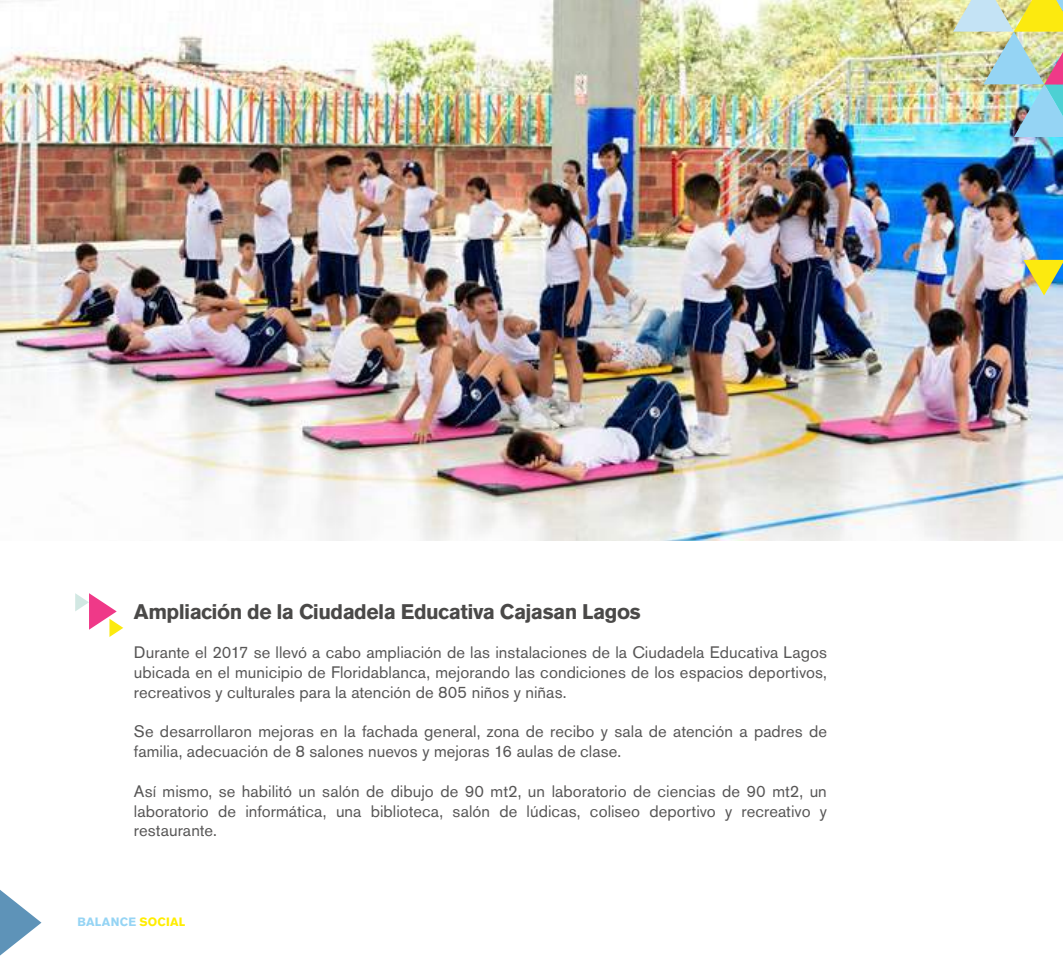
<style>
.page{position:relative;width:1063px;height:978px;background:#fff}
.page>*{position:absolute;margin:0;border:0;box-sizing:border-box;transform-origin:0 0}
.t1{font:700 21px "Akzidenz Grotesk BE";letter-spacing:-.025em;color:#4a4948}
.t2{font:16.5px/19.8px "Akzidenz Grotesk BE";letter-spacing:.005em;color:#575656;text-align:justify}
.t3{font:700 12px "Akzidenz Grotesk BE";letter-spacing:.025em;color:#95d4f4}
.s1{color:#ffed00}
</style>
<div class="page">
<svg style="left:0;top:890px;width:41px;height:66px"></svg>
<img style="left:0;top:0;width:1063px;height:541px">
<svg style="left:75px;top:593px;width:48px;height:44px"></svg>
<svg style="left:1023px;top:260px;width:40px;height:36px"></svg>
<img style="left:953px;top:0;width:110px;height:137px">
<p class="t1" style="left:134px;top:599px;width:508px">Ampliación de la Ciudadela Educativa Cajasan Lagos</p>
<p class="t2" style="left:134px;top:643px;width:695px">Durante el 2017 se llevó a cabo ampliación de las instalaciones de la Ciudadela Educativa Lagos ubicada en el municipio de Floridablanca, mejorando las condiciones de los espacios deportivos, recreativos y culturales para la atención de 805 niños y niñas.</p>
<p class="t2" style="left:134px;top:722px;width:695px">Se desarrollaron mejoras en la fachada general, zona de recibo y sala de atención a padres de familia, adecuación de 8 salones nuevos y mejoras 16 aulas de clase.</p>
<p class="t2" style="left:134px;top:781px;width:695px">Así mismo, se habilitó un salón de dibujo de 90 mt2, un laboratorio de ciencias de 90 mt2, un laboratorio de informática, una biblioteca, salón de lúdicas, coliseo deportivo y recreativo y restaurante.</p>
<p class="t3" style="left:77px;top:915px;width:110px">BALANCE <span class="s1">SOCIAL</span></p>
</div>
